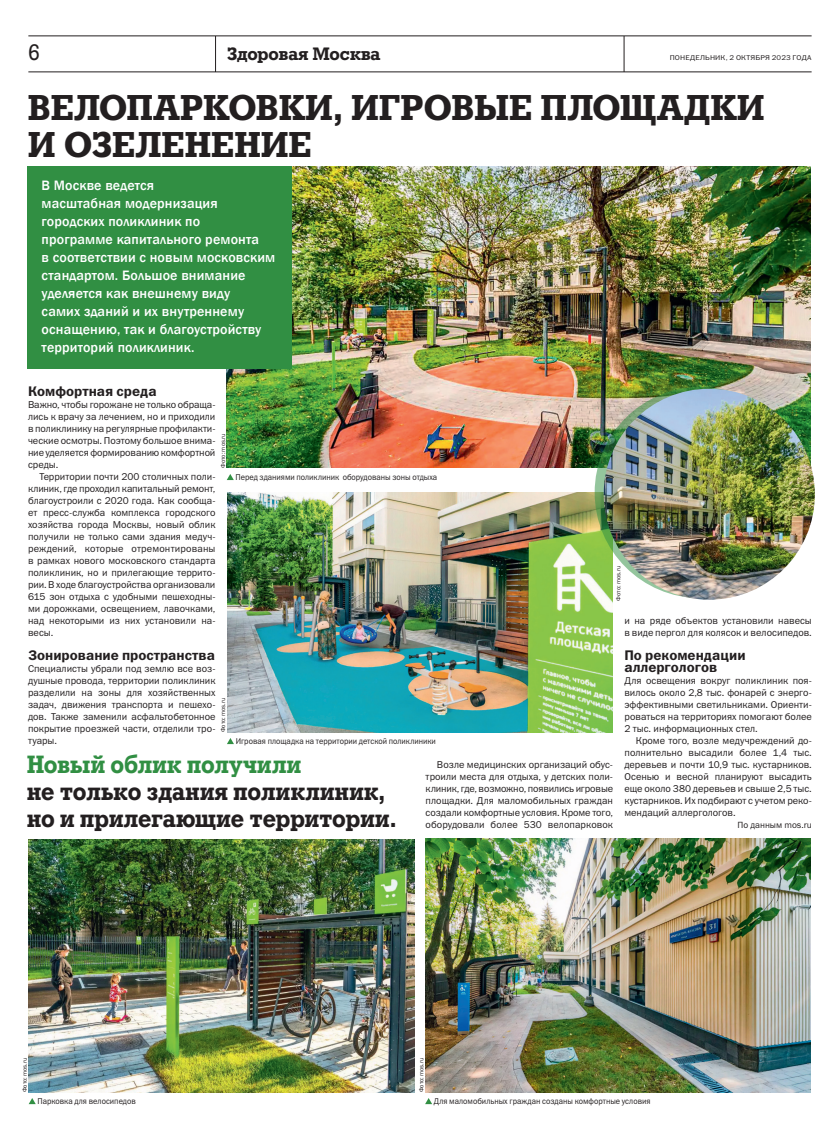
<style>
.page{position:relative;width:840px;height:1134px;background:#fff}
.page>*{position:absolute;margin:0;border:0;box-sizing:border-box;transform-origin:0 0}
._01_ZAG_BIG{font:700 36px/37px "Geo Slb 712 Md BT";letter-spacing:.015em;color:#231f20}
.VINOS{font:700 25px/27px "Geo Slb 712 Md BT";letter-spacing:.005em;color:#231f20;scale:.95 1}
.t1{font:22.5px "Geo Slb 712 Md BT";color:#231f20}
._03_ТХТ{font:700 18px "Geo Slb 712 Md BT";letter-spacing:-.005em;color:#231f20}
._02_LID_BIG{font:500 14px/18px "Franklin Gothic";letter-spacing:.01em;color:#fff}
._05_PODZAG{font:14px/12px "Franklin Gothic Demi ITC";color:#231f20}
._03_TEXT2{font:10px/12px "Franklin Gothic Book ITC";color:#231f20;text-align:justify}
._03_ТХТ-2{font:10px/12px "Franklin Gothic Book ITC";color:#231f20;text-align:justify}
._03_TEXT2-2{font:9px "Franklin Gothic Book ITC";color:#231f20}
._04_PODPIS_FOTO{font:8.5px "Franklin Gothic Book ITC";color:#231f20;scale:.94 1}
.t2{font:7px "Franklin Gothic Book ITC";letter-spacing:.02em;color:#231f20;scale:1.1 1}
.FOTO{font:6px "Franklin Gothic Book ITC";color:#231f20}
.s1{color:#318f43}
</style>
<div class="page">
<hr style="left:28px;top:36px;width:783px;height:1px;background:#231f20">
<hr style="left:28px;top:72px;width:783px;height:1px;background:#231f20">
<hr style="left:215px;top:36px;width:1px;height:36px;background:#231f20">
<hr style="left:623px;top:36px;width:1px;height:36px;background:#231f20">
<img style="left:227px;top:167px;width:583px;height:301px">
<div style="left:27px;top:167px;width:264px;height:202px;background:#318f43"></div>
<img style="left:425px;top:838px;width:385px;height:254px">
<img style="left:28px;top:839px;width:386px;height:253px">
<img style="left:227px;top:492px;width:385px;height:240px">
<svg style="left:226px;top:474px;width:8px;height:6px"></svg>
<svg style="left:29px;top:1098px;width:7px;height:6px"></svg>
<svg style="left:425px;top:1098px;width:7px;height:6px"></svg>
<svg style="left:227px;top:738px;width:7px;height:6px"></svg>
<svg style="left:594px;top:387px;width:211px;height:211px"></svg>
<img style="left:603px;top:389px;width:211px;height:211px;border-radius:105px">
<h3 class="t1" style="left:28px;top:38px;width:13px">6</h3>
<p class="t2" style="left:669px;top:53px;width:130px">ПОНЕДЕЛЬНИК, 2 ОКТЯБРЯ 2023 ГОДА</p>
<p class="_03_ТХТ" style="left:227px;top:42px;width:155px">Здоровая Москва</p>
<p class="_01_ZAG_BIG" style="left:28px;top:91px;width:737px">ВЕЛОПАРКОВКИ, ИГРОВЫЕ ПЛОЩАДКИ<br>И ОЗЕЛЕНЕНИЕ</p>
<p class="_02_LID_BIG" style="left:42px;top:176px;width:235px">В Москве ведется<br>масштабная модернизация городских поликлиник по<br>программе капитального ремонта<br>в соответствии с новым московским стандартом. Большое внимание уделяется как внешнему виду<br>самих зданий и их внутреннему оснащению, так и благоустройству территорий поликлиник.</p>
<p class="_05_PODZAG" style="left:28px;top:386px;width:130px">Комфортная среда</p>
<p class="_03_ТХТ-2" style="left:28px;top:398px;width:189px">Важно, чтобы горожане не только обраща&shy;лись к врачу за лечением, но и приходили в поликлинику на регулярные профилакти&shy;ческие осмотры. Поэтому большое внима&shy;ние уделяется формированию комфортной среды.</p>
<p class="_03_TEXT2" style="left:28px;top:470px;width:189px;text-indent:11px">Территории почти 200 столичных поли&shy;клиник, где проходил капитальный ремонт, благоустроили с 2020 года. Как сообща&shy;ет пресс-служба комплекса городского хозяйства города Москвы, новый облик получили не только сами здания медуч&shy;реждений, которые отремонтированы в рамках нового московского стандарта поликлиник, но и прилегающие террито&shy;рии. В ходе благоустройства организовали 615 зон отдыха с удобными пешеходны&shy;ми дорожками, освещением, лавочками, над некоторыми из них установили на&shy;весы.</p>
<p class="_05_PODZAG" style="left:28px;top:650px;width:188px">Зонирование пространства</p>
<p class="_03_ТХТ-2" style="left:28px;top:662px;width:189px">Специалисты убрали под землю все воз&shy;душные провода, территории поликлиник разделили на зоны для хозяйственных задач, движения транспорта и пешехо&shy;дов. Также заменили асфальтобетонное покрытие проезжей части, отделили тро&shy;туары.</p>
<p class="FOTO" style="left:219px;top:468px;width:36px;rotate:-90deg">Фото: mos.ru</p>
<p class="_04_PODPIS_FOTO" style="left:235px;top:472px;width:216px">Перед зданиями поликлиник оборудованы зоны отдыха</p>
<p class="FOTO" style="left:614px;top:601px;width:36px;rotate:-90deg">Фото: mos.ru</p>
<p class="_03_TEXT2" style="left:624px;top:614px;width:189px">и на ряде объектов установили навесы в виде пергол для колясок и велосипедов.</p>
<p class="_05_PODZAG" style="left:624px;top:650px;width:123px">По рекомендации аллергологов</p>
<p class="_03_ТХТ-2" style="left:624px;top:674px;width:189px">Для освещения вокруг поликлиник поя&shy;вилось около 2,8 тыс. фонарей с энерго&shy;эффективными светильниками. Ориенти&shy;роваться на территориях помогают более 2 тыс. информационных стел.</p>
<p class="_03_TEXT2" style="left:624px;top:734px;width:189px;text-indent:11px">Кроме того, возле медучреждений до&shy;полнительно высадили более 1,4 тыс. деревьев и почти 10,9 тыс. кустарников.<br>Осенью и весной планируют высадить еще около 380 деревьев и свыше 2,5 тыс. кустарников. Их подбирают с учетом реко&shy;мендаций аллергологов.</p>
<p class="_03_TEXT2-2" style="left:737px;top:819px;width:76px">По данным mos.ru</p>
<p class="FOTO" style="left:219px;top:732px;width:36px;rotate:-90deg">Фото: mos.ru</p>
<p class="_04_PODPIS_FOTO" style="left:235px;top:736px;width:214px">Игровая площадка на территории детской поликлиники</p>
<p class="VINOS" style="left:27px;top:752px;width:390px"><span class="s1">Новый облик получили<br></span>не только здания поликлиник, но и прилегающие территории.</p>
<p class="_03_TEXT2" style="left:425px;top:758px;width:189px;text-indent:11px">Возле медицинских организаций обус&shy;троили места для отдыха, у детских поли&shy;клиник, где, возможно, появились игровые площадки. Для маломобильных граждан создали комфортные условия. Кроме того, оборудовали более 530 велопарковок</p>
<p class="FOTO" style="left:21px;top:1092px;width:36px;rotate:-90deg">Фото: mos.ru</p>
<p class="FOTO" style="left:417px;top:1092px;width:36px;rotate:-90deg">Фото: mos.ru</p>
<p class="_04_PODPIS_FOTO" style="left:37px;top:1096px;width:106px">Парковка для велосипедов</p>
<p class="_04_PODPIS_FOTO" style="left:433px;top:1096px;width:232px">Для маломобильных граждан созданы комфортные условия</p>
</div>
